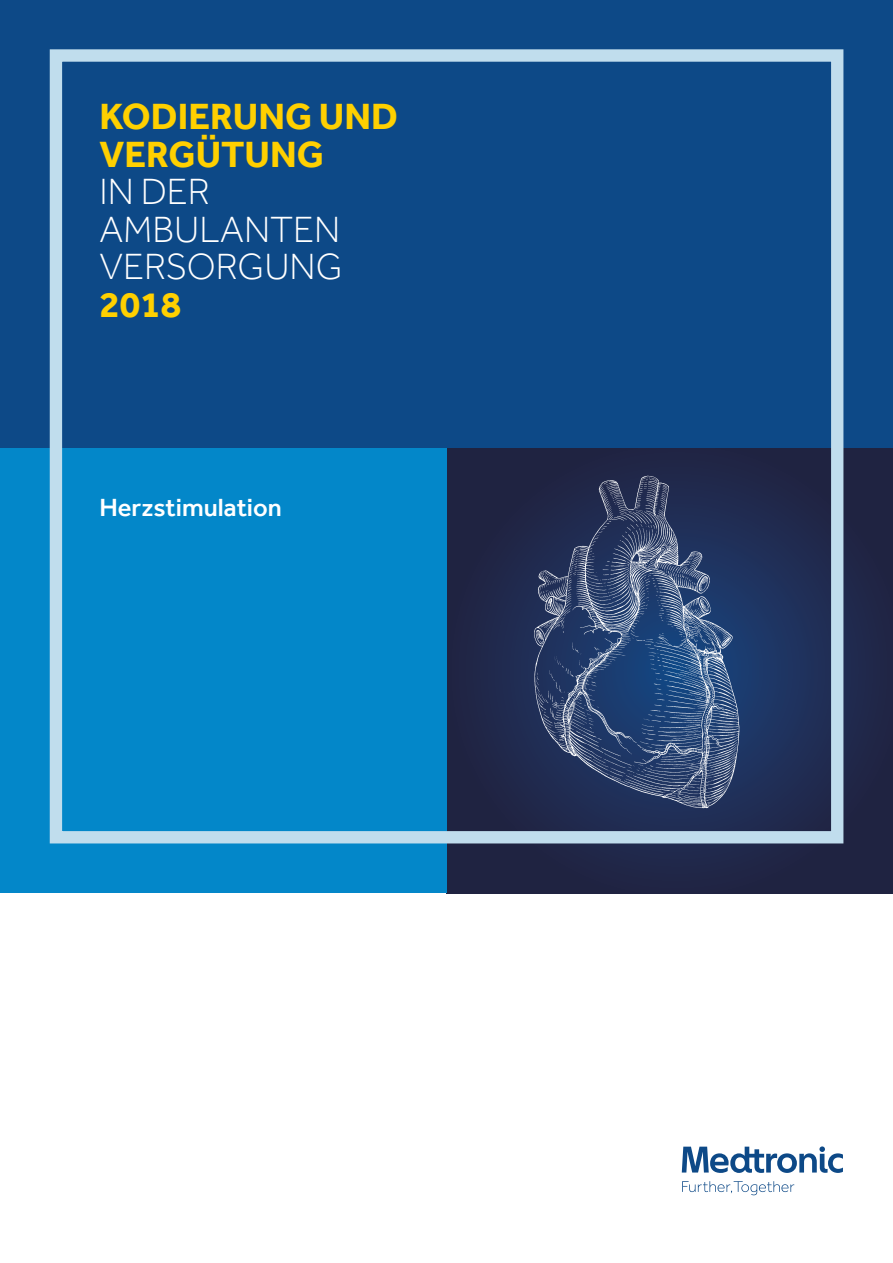
<style>
.page{position:relative;width:893px;height:1263px;background:#fff}
.page>*{position:absolute;margin:0;border:0;box-sizing:border-box;transform-origin:0 0}
.t1{font:700 37.5px/37.5px "Effra";color:#ffd000}
.t2{font:300 37.5px/37.5px "Effra";color:#fff}
.t3{font:500 25.5px "Effra";color:#fff}
</style>
<div class="page">
<svg style="left:446px;top:447px;width:447px;height:446px;background:#1f2849"></svg>
<div style="left:0;top:446px;width:446px;height:447px;background:#0387c9"></div>
<svg style="left:682px;top:1146px;width:161px;height:49px"></svg>
<div style="left:0;top:0;width:893px;height:447px;background:#0d4987"></div>
<div style="left:50px;top:49px;width:793px;height:794px;border:12px solid #c0dded"></div>
<img style="left:500px;top:460px;width:273px;height:364px">
<p class="t1" style="left:99px;top:97px;width:300px">KODIERUNG UND<br>VERGÜTUNG</p>
<p class="t2" style="left:99px;top:173px;width:245px">IN DER<br>AMBULANTEN<br>VERSORGUNG</p>
<p class="t1" style="left:99px;top:284px;width:83px">2018</p>
<p class="t3" style="left:99px;top:492px;width:184px">Herzstimulation</p>
</div>
